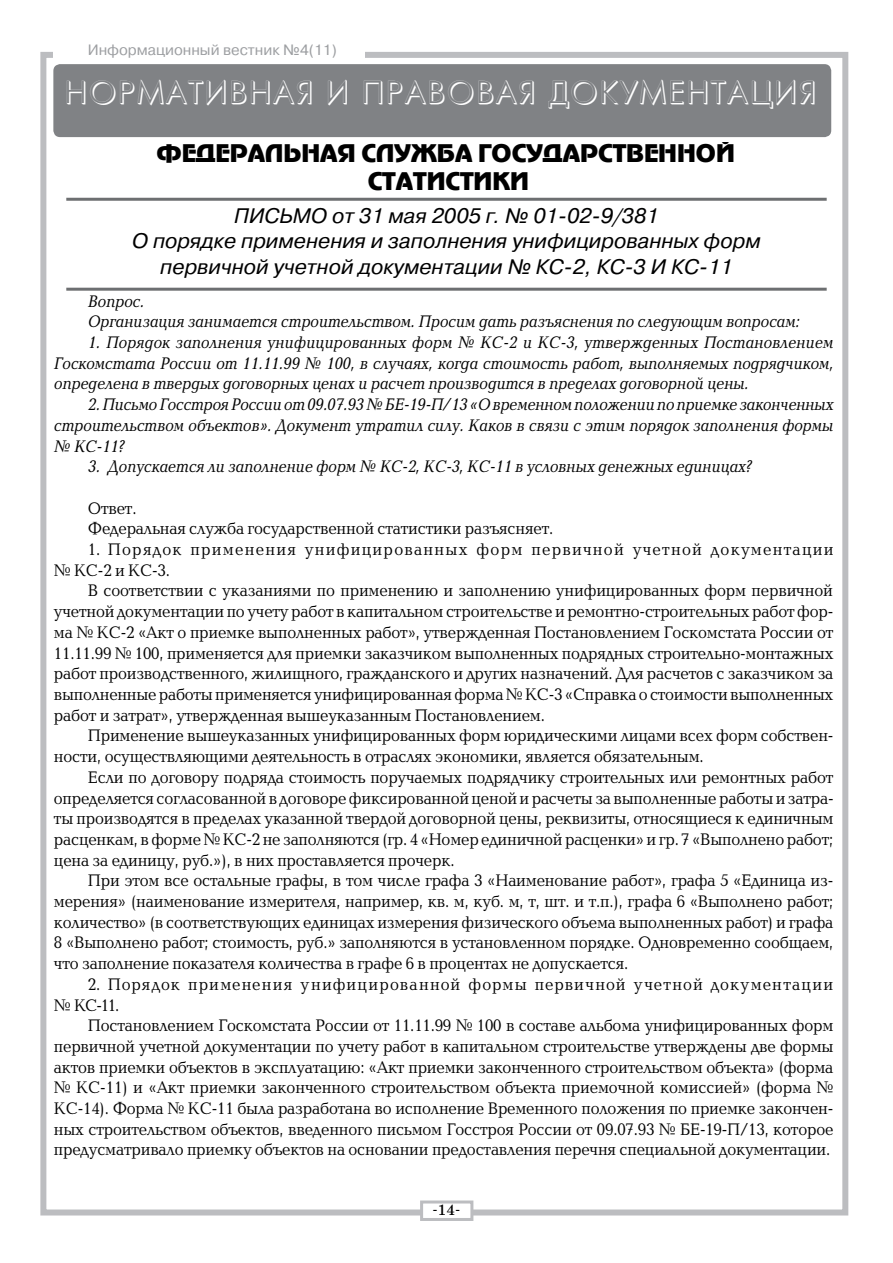
<style>
.page{position:relative;width:893px;height:1263px;background:#fff}
.page>*{position:absolute;margin:0;border:0;box-sizing:border-box;transform-origin:0 0}
.t1{font:31.5px "Futuris Volume C";letter-spacing:.07em;color:#fff}
.t2{font:24px/28.8px "Adver Gothic C";color:#000;text-align:center}
.t3{font:italic 21px/25.2px "Pragmatica C";color:#000;text-align:center}
.t4{font:17.25px/20.7px "Baltica C";letter-spacing:-.01em;color:#000;text-align:justify;scale:.92 1}
.t5{font:italic 17.25px/20.7px "Baltica C";letter-spacing:-.01em;color:#000;text-align:justify;scale:.92 1}
.t6{font:17.25px/20.7px "Baltica C";letter-spacing:.08em;color:#000;scale:.92 1}
.t7{font:17.25px/20.7px "Baltica C";letter-spacing:.065em;color:#000;scale:.92 1}
.t8{font:15px "Pragmatica C";color:#9d9fa2}
.t9{font:15px "School Book C";color:#000}
</style>
<div class="page">
<div style="left:40px;top:52px;width:808px;height:1163px;border:6px solid #bcbdc0"></div>
<div style="left:54px;top:39px;width:311px;height:19px;background:#fff"></div>
<div style="left:420px;top:1200px;width:53px;height:21px;background:#fff;border:3px solid #bcbdc0"></div>
<div style="left:53px;top:64px;width:778px;height:73px;background:#808285;border-radius:7px"></div>
<hr style="left:66px;top:198px;width:761px;height:3px;background:#6d6f71">
<hr style="left:66px;top:288px;width:761px;height:3px;background:#6d6f71">
<p class="t8" style="left:88px;top:41px;width:251px">Информационный вестник №4(11)</p>
<h1 class="t1" style="left:64px;top:76px;width:753px">НОРМАТИВНАЯ И ПРАВОВАЯ ДОКУМЕНТАЦИЯ</h1>
<h2 class="t2" style="left:156px;top:139px;width:580px">ФЕДЕРАЛЬНАЯ СЛУЖБА ГОСУДАРСТВЕННОЙ<br>СТАТИСТИКИ</h2>
<p class="t3" style="left:132px;top:203px;width:630px">ПИСЬМО от 31 мая 2005 г. № 01-02-9/381<br>О порядке применения и заполнения унифицированных форм первичной учетной документации № КС-2, КС-3 И КС-11</p>
<p class="t5" style="left:88px;top:291px;width:775px">Вопрос.<br>Организация занимается строительством. Просим дать разъяснения по следующим вопросам:</p>
<p class="t5" style="left:54px;top:333px;width:849px;text-indent:34px">1. Порядок заполнения унифицированных форм № КС-2 и КС-3, утвержденных Постановлением Госкомстата России от 11.11.99 № 100, в случаях, когда стоимость работ, выполняемых подрядчиком, определена в твердых договорных ценах и расчет производится в пределах договорной цены.</p>
<p class="t5" style="left:54px;top:395px;width:849px;text-indent:34px">2. Письмо Госстроя России от 09.07.93 № БЕ-19-П/13 «О временном положении по приемке законченных строительством объектов». Документ утратил силу. Каков в связи с этим порядок заполнения формы № КС-11?</p>
<p class="t5" style="left:88px;top:457px;width:724px">3. Допускается ли заполнение форм № КС-2, КС-3, КС-11 в условных денежных единицах?</p>
<p class="t4" style="left:88px;top:498px;width:507px">Ответ.<br>Федеральная служба государственной статистики разъясняет.</p>
<p class="t6" style="left:54px;top:540px;width:849px;text-indent:34px">1. Порядок применения унифицированных форм первичной учетной документации № КС-2 и КС-3.</p>
<p class="t4" style="left:54px;top:581px;width:849px;text-indent:34px">В соответствии с указаниями по применению и заполнению унифицированных форм первичной учетной документации по учету работ в капитальном строительстве и ремонтно-строительных работ фор&shy;ма № КС-2 «Акт о приемке выполненных работ», утвержденная Постановлением Госкомстата России от 11.11.99 № 100, применяется для приемки заказчиком выполненных подрядных строительно-монтажных работ производственного, жилищного, гражданского и других назначений. Для расчетов с заказчиком за выполненные работы применяется унифицированная форма № КС-3 «Справка о стоимости выполненных работ и затрат», утвержденная вышеуказанным Постановлением.</p>
<p class="t4" style="left:54px;top:726px;width:849px;text-indent:34px">Применение вышеуказанных унифицированных форм юридическими лицами всех форм собствен&shy;ности, осуществляющими деятельность в отраслях экономики, является обязательным.</p>
<p class="t4" style="left:54px;top:767px;width:849px;text-indent:34px">Если по договору подряда стоимость поручаемых подрядчику строительных или ремонтных работ определяется согласованной в договоре фиксированной ценой и расчеты за выполненные работы и затра&shy;ты производятся в пределах указанной твердой договорной цены, реквизиты, относящиеся к единичным расценкам, в форме № КС-2 не заполняются (гр. 4 «Номер единичной расценки» и гр. 7 «Выполнено работ; цена за единицу, руб.»), в них проставляется прочерк.</p>
<p class="t4" style="left:54px;top:871px;width:849px;text-indent:34px">При этом все остальные графы, в том числе графа 3 «Наименование работ», графа 5 «Единица из&shy;мерения» (наименование измерителя, например, кв. м, куб. м, т, шт. и т.п.), графа 6 «Выполнено работ; количество» (в соответствующих единицах измерения физического объема выполненных работ) и графа 8 «Выполнено работ; стоимость, руб.» заполняются в установленном порядке. Одновременно сообщаем, что заполнение показателя количества в графе 6 в процентах не допускается.</p>
<p class="t7" style="left:54px;top:974px;width:849px;text-indent:34px">2. Порядок применения унифицированной формы первичной учетной документации № КС-11.</p>
<p class="t4" style="left:54px;top:1016px;width:849px;text-indent:34px">Постановлением Госкомстата России от 11.11.99 № 100 в составе альбома унифицированных форм первичной учетной документации по учету работ в капитальном строительстве утверждены две формы актов приемки объектов в эксплуатацию: «Акт приемки законченного строительством объекта» (форма № КС-11) и «Акт приемки законченного строительством объекта приемочной комиссией» (форма № КС-14). Форма № КС-11 была разработана во исполнение Временного положения по приемке закончен&shy;ных строительством объектов, введенного письмом Госстроя России от 09.07.93 № БЕ-19-П/13, которое предусматривало приемку объектов на основании предоставления перечня специальной документации.</p>
<p class="t9" style="left:432px;top:1202px;width:29px">-14-</p>
</div>
